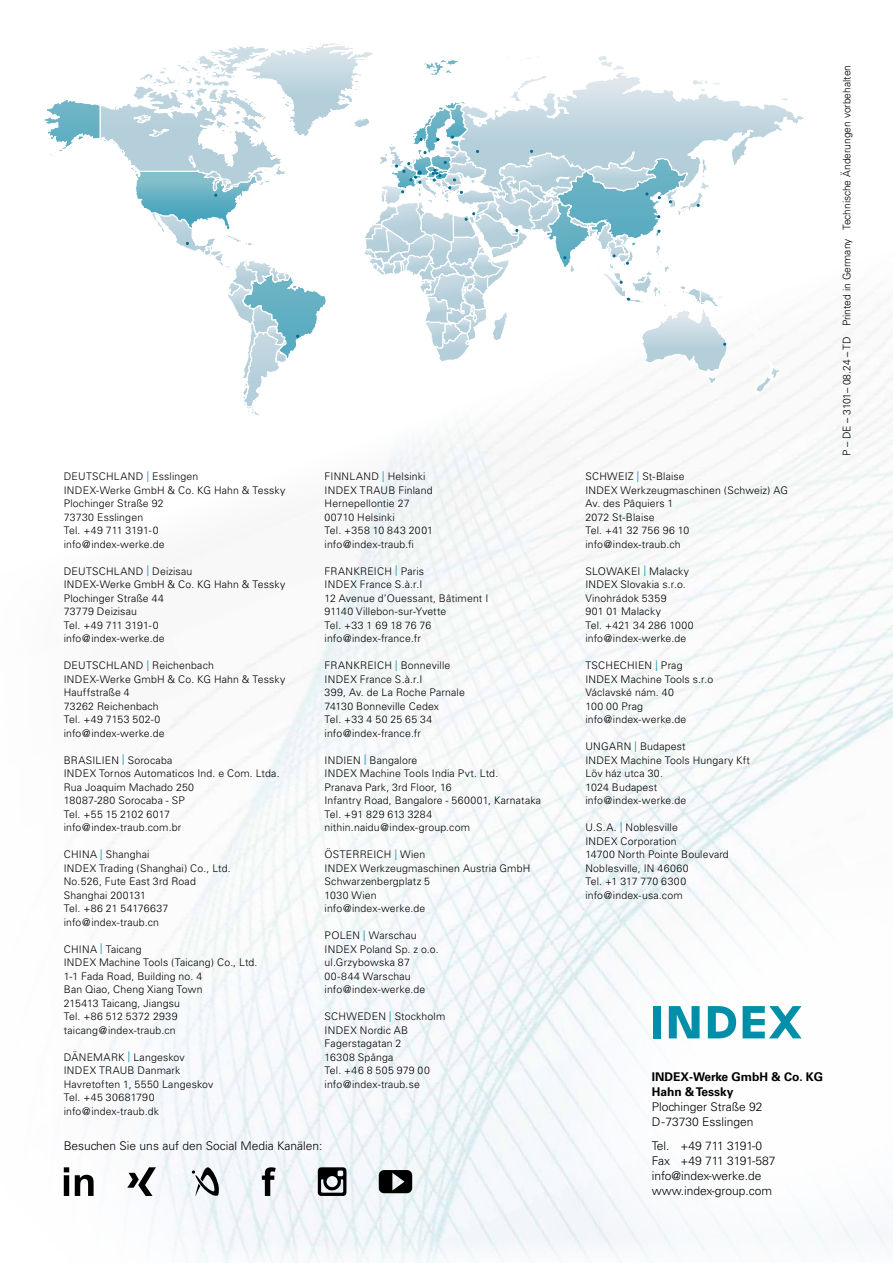
<style>
.page{position:relative;width:893px;height:1263px;background:#fff}
.page>*{position:absolute;margin:0;border:0;box-sizing:border-box;transform-origin:0 0}
.t1{font:300 12px/15px "Univers";color:#000}
.t2{font:700 12px/15px "Univers";color:#000}
.t3{font:300 10.5px/13.5px "Univers";letter-spacing:.015em;color:#000}
.s1{font-size:14.7px;color:#008fa8}
</style>
<div class="page">
<img style="left:63px;top:304px;width:830px;height:959px">
<svg style="left:517px;top:796px;width:376px;height:467px"></svg>
<div style="left:653px;top:1006px;width:8px;height:32px;background:#008fa8"></div>
<svg style="left:669px;top:1006px;width:31px;height:32px"></svg>
<svg style="left:708px;top:1006px;width:28px;height:32px"></svg>
<svg style="left:743px;top:1006px;width:58px;height:32px"></svg>
<svg style="left:780px;top:98px;width:24px;height:33px"></svg>
<svg style="left:44px;top:43px;width:736px;height:375px"></svg>
<svg style="left:64px;top:1167px;width:30px;height:29px"></svg>
<svg style="left:262px;top:1167px;width:14px;height:29px"></svg>
<svg style="left:318px;top:1167px;width:28px;height:29px"></svg>
<svg style="left:127px;top:1167px;width:29px;height:29px"></svg>
<svg style="left:379px;top:1170px;width:33px;height:23px"></svg>
<svg style="left:192px;top:1167px;width:27px;height:29px"></svg>
<p class="t3" style="left:64px;top:470px;width:223px">DEUTSCHLAND <span class="s1">I</span> Esslingen<br>INDEX-Werke GmbH &amp; Co. KG Hahn &amp; Tessky<br>Plochinger Straße 92<br>73730 Esslingen<br>Tel. +49 711 3191-0<br>info@index-werke.de</p>
<p class="t3" style="left:64px;top:564px;width:223px">DEUTSCHLAND <span class="s1">I</span> Deizisau<br>INDEX-Werke GmbH &amp; Co. KG Hahn &amp; Tessky<br>Plochinger Straße 44<br>73779 Deizisau<br>Tel. +49 711 3191-0<br>info@index-werke.de</p>
<p class="t3" style="left:64px;top:659px;width:223px">DEUTSCHLAND <span class="s1">I</span> Reichenbach<br>INDEX-Werke GmbH &amp; Co. KG Hahn &amp; Tessky<br>Hauffstraße 4<br>73262 Reichenbach<br>Tel. +49 7153 502-0<br>info@index-werke.de</p>
<p class="t3" style="left:64px;top:753px;width:217px">BRASILIEN <span class="s1">I</span> Sorocaba<br>INDEX Tornos Automaticos Ind. e Com. Ltda.<br>Rua Joaquim Machado 250<br>18087-280 Sorocaba - SP<br>Tel. +55 15 2102 6017 info@index-traub.com.br</p>
<p class="t3" style="left:64px;top:848px;width:168px">CHINA <span class="s1">I</span> Shanghai<br>INDEX Trading (Shanghai) Co., Ltd.<br>No.526, Fute East 3rd Road<br>Shanghai 200131<br>Tel. +86 21 54176637 info@index-traub.cn</p>
<p class="t3" style="left:64px;top:942px;width:195px">CHINA <span class="s1">I</span> Taicang<br>INDEX Machine Tools (Taicang) Co., Ltd.<br>1-1 Fada Road, Building no. 4<br>Ban Qiao, Cheng Xiang Town<br>215413 Taicang, Jiangsu<br>Tel. +86 512 5372 2939 taicang@index-traub.cn</p>
<p class="t3" style="left:64px;top:1050px;width:151px">DÄNEMARK <span class="s1">I</span> Langeskov<br>INDEX TRAUB Danmark<br>Havretoften 1, 5550 Langeskov<br>Tel. +45 30681790 info@index-traub.dk</p>
<p class="t3" style="left:325px;top:470px;width:110px">FINNLAND <span class="s1">I</span> Helsinki<br>INDEX TRAUB Finland<br>Hernepellontie 27<br>00710 Helsinki<br>Tel. +358 10 843 2001 info@index-traub.fi</p>
<p class="t3" style="left:325px;top:564px;width:165px">FRANKREICH <span class="s1">I</span> Paris<br>INDEX France S.à.r.I<br>12 Avenue d’Ouessant, Bâtiment I<br>91140 Villebon-sur-Yvette<br>Tel. +33 1 69 18 76 76 info@index-france.fr</p>
<p class="t3" style="left:325px;top:659px;width:142px">FRANKREICH <span class="s1">I</span> Bonneville<br>INDEX France S.à.r.I<br>399, Av. de La Roche Parnale<br>74130 Bonneville Cedex<br>Tel. +33 4 50 25 65 34 info@index-france.fr</p>
<p class="t3" style="left:325px;top:753px;width:218px">INDIEN <span class="s1">I</span> Bangalore<br>INDEX Machine Tools India Pvt. Ltd.<br>Pranava Park, 3rd Floor, 16<br>Infantry Road, Bangalore - 560001, Karnataka<br>Tel. +91 829 613 3284 nithin.naidu@index-group.com</p>
<p class="t3" style="left:325px;top:848px;width:207px">ÖSTERREICH <span class="s1">I</span> Wien<br>INDEX Werkzeugmaschinen Austria GmbH<br>Schwarzenbergplatz 5<br>1030 Wien<br>info@index-werke.de</p>
<p class="t3" style="left:325px;top:929px;width:116px">POLEN <span class="s1">I</span> Warschau<br>INDEX Poland Sp. z o.o. ul.Grzybowska 87<br>00-844 Warschau info@index-werke.de</p>
<p class="t3" style="left:325px;top:1010px;width:122px">SCHWEDEN <span class="s1">I</span> Stockholm<br>INDEX Nordic AB<br>Fagerstagatan 2<br>16308 Spånga<br>Tel. +46 8 505 979 00 info@index-traub.se</p>
<p class="t1" style="left:64px;top:1138px;width:260px">Besuchen Sie uns auf den Social Media Kanälen:</p>
<p class="t3" style="left:585px;top:470px;width:204px">SCHWEIZ <span class="s1">I</span> St-Blaise<br>INDEX Werkzeugmaschinen (Schweiz) AG<br>Av. des Pâquiers 1<br>2072 St-Blaise<br>Tel. +41 32 756 96 10<br>info@index-traub.ch</p>
<p class="t3" style="left:585px;top:564px;width:110px">SLOWAKEI <span class="s1">I</span> Malacky<br>INDEX Slovakia s.r.o.<br>Vinohrádok 5359<br>901 01 Malacky<br>Tel. +421 34 286 1000 info@index-werke.de</p>
<p class="t3" style="left:585px;top:659px;width:129px">TSCHECHIEN <span class="s1">I</span> Prag<br>INDEX Machine Tools s.r.o<br>Václavské nám. 40<br>100 00 Prag info@index-werke.de</p>
<p class="t3" style="left:585px;top:740px;width:166px">UNGARN <span class="s1">I</span> Budapest<br>INDEX Machine Tools Hungary Kft<br>Lövőház utca 30.<br>1024 Budapest info@index-werke.de</p>
<p class="t3" style="left:585px;top:821px;width:145px">U.S.A. <span class="s1">I</span> Noblesville<br>INDEX Corporation<br>14700 North Pointe Boulevard<br>Noblesville, IN 46060<br>Tel. +1 317 770 6300 info@index-usa.com</p>
<p class="t3" style="left:840px;top:456px;width:393px;rotate:-90deg">P – DE – 3101– 08.24 – TD Printed in Germany Technische Änderungen vorbehalten</p>
<p class="t2" style="left:652px;top:1069px;width:173px">INDEX-Werke GmbH &amp; Co. KG<br>Hahn &amp; Tessky</p>
<p class="t1" style="left:652px;top:1099px;width:112px">Plochinger Straße 92<br>D-73730 Esslingen</p>
<p class="t1" style="left:652px;top:1138px;width:125px">Tel. +49 711 3191-0<br>Fax +49 711 3191-587 info@index-werke.de www.index-group.com</p>
</div>
